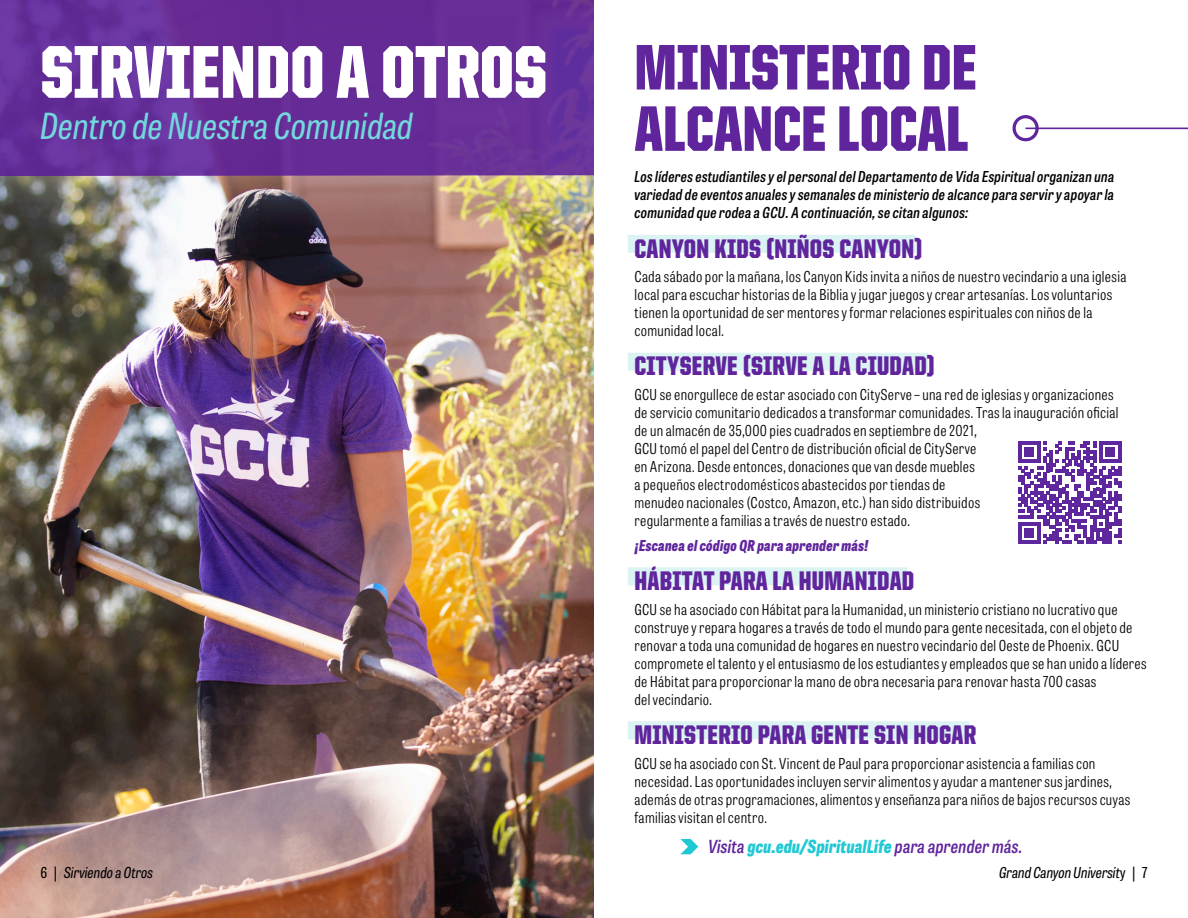
<style>
.page{position:relative;width:1188px;height:918px;background:#fff}
.page>*{position:absolute;margin:0;border:0;box-sizing:border-box;transform-origin:0 0}
.t1{font:900 75px "United Sans Cond";color:#fff}
.t2{font:900 64.5px/61.3px "United Sans Cond";color:#60259d}
.t3{font:italic 35.85px "Tablet Gothic Condensed";color:#73d7dd}
.t4{font:900 27px "United Sans Cond";letter-spacing:.01em;color:#60259d}
.t5{font:italic 600 18px "Tablet Gothic Condensed";letter-spacing:.01em;color:#60259d}
.t6{font:300 15px/18px "Tablet Gothic Condensed";letter-spacing:.02em;color:#000}
.t7{font:italic 600 15px/18px "Tablet Gothic Condensed";letter-spacing:.02em;color:#000;text-align:justify}
.t8{font:italic 15px "Tablet Gothic Condensed";color:#000}
.t9{font:italic 800 15px "Tablet Gothic Condensed";letter-spacing:.02em;color:#60259d}
.s1{font-weight:800;color:#1fc9d3}
.s2{font-style:normal}
</style>
<div class="page">
<img style="left:0;top:237px;width:594px;height:681px">
<div style="left:628px;top:235px;width:288px;height:18px;background:#dcf3f4"></div>
<div style="left:628px;top:353px;width:300px;height:18px;background:#dcf3f4"></div>
<div style="left:628px;top:567px;width:279px;height:18px;background:#dcf3f4"></div>
<div style="left:628px;top:721px;width:341px;height:18px;background:#dcf3f4"></div>
<svg style="left:680px;top:839px;width:18px;height:15px"></svg>
<svg style="left:1018px;top:441px;width:103px;height:103px"></svg>
<div style="left:0;top:0;width:655px;height:237px;background:#fff;opacity:.52"></div>
<svg style="left:0;top:0;width:594px;height:176px;background:#662e98"></svg>
<svg style="left:1012px;top:115px;width:26px;height:27px"></svg>
<hr style="left:1025px;top:128px;width:163px;height:1px;background:#60259d">
<h1 class="t1" style="left:40px;top:32px;width:508px">SIRVIENDO A OTROS</h1>
<h3 class="t3" style="left:40px;top:100px;width:374px">Dentro de Nuestra Comunidad</h3>
<h2 class="t2" style="left:634px;top:36px;width:344px">MINISTERIO DE<br>ALCANCE LOCAL</h2>
<p class="t7" style="left:634px;top:167px;width:481px">Los líderes estudiantiles y el personal del Departamento de Vida Espiritual organizan una variedad de eventos anuales y semanales de ministerio de alcance para servir y apoyar la comunidad que rodea a GCU. A continuación, se citan algunos:</p>
<h3 class="t4" style="left:634px;top:234px;width:290px">CANYON KIDS (NIÑOS CANYON)</h3>
<p class="t6" style="left:634px;top:267px;width:493px">Cada sábado por la mañana, los Canyon Kids invita a niños de nuestro vecindario a una iglesia local para escuchar historias de la Biblia y jugar juegos y crear artesanías. Los voluntarios tienen la oportunidad de ser mentores y formar relaciones espirituales con niños de la comunidad local.</p>
<h3 class="t4" style="left:634px;top:352px;width:302px">CITYSERVE (SIRVE A LA CIUDAD)</h3>
<p class="t6" style="left:634px;top:385px;width:486px">GCU se enorgullece de estar asociado con CityServe – una red de iglesias y organizaciones de servicio comunitario dedicados a transformar comunidades. Tras la inauguración oficial de un almacén de 35,000 pies cuadrados en septiembre de 2021,<br>GCU tomó el papel del Centro de distribución oficial de CityServe<br>en Arizona. Desde entonces, donaciones que van desde muebles<br>a pequeños electrodomésticos abastecidos por tiendas de<br>menudeo nacionales (Costco, Amazon, etc.) han sido distribuidos<br>regularmente a familias a través de nuestro estado.</p>
<p class="t9" style="left:634px;top:534px;width:236px">¡Escanea el código QR para aprender más!</p>
<h3 class="t4" style="left:634px;top:566px;width:281px">HÁBITAT PARA LA HUMANIDAD</h3>
<p class="t6" style="left:634px;top:600px;width:514px">GCU se ha asociado con Hábitat para la Humanidad, un ministerio cristiano no lucrativo que construye y repara hogares a través de todo el mundo para gente necesitada, con el objeto de renovar a toda una comunidad de hogares en nuestro vecindario del Oeste de Phoenix. GCU compromete el talento y el entusiasmo de los estudiantes y empleados que se han unido a líderes de Hábitat para proporcionar la mano de obra necesaria para renovar hasta 700 casas<br>del vecindario.</p>
<h3 class="t4" style="left:634px;top:720px;width:343px">MINISTERIO PARA GENTE SIN HOGAR</h3>
<p class="t6" style="left:634px;top:754px;width:497px">GCU se ha asociado con St. Vincent de Paul para proporcionar asistencia a familias con necesidad. Las oportunidades incluyen servir alimentos y ayudar a mantener sus jardines, además de otras programaciones, alimentos y enseñanza para niños de bajos recursos cuyas familias visitan el centro.</p>
<p class="t5" style="left:708px;top:833px;width:316px">Visita <span class="s1">gcu.edu/SpiritualLife</span> para aprender más.</p>
<p class="t8" style="left:41px;top:861px;width:114px"><span class="s2">6 |</span> Sirviendo a Otros</p>
<p class="t8" style="left:999px;top:861px;width:150px">Grand Canyon Universit<span class="s2">y | 7</span></p>
</div>
